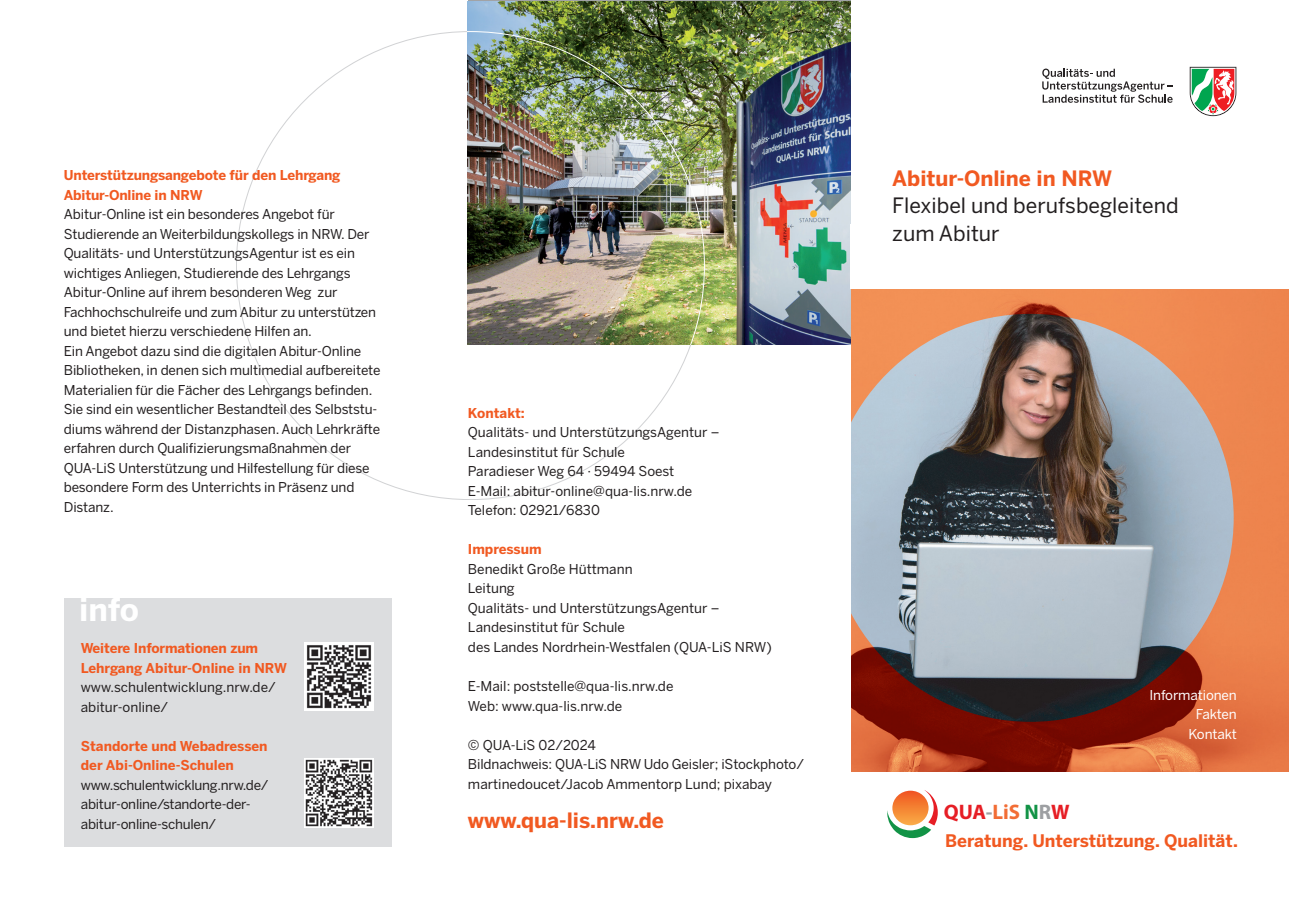
<style>
.page{position:relative;width:1289px;height:919px;background:#fff}
.page>*{position:absolute;margin:0;border:0;box-sizing:border-box;transform-origin:0 0}
.t1{font:700 31.5px "Benton Sans";color:#fff}
.t2{font:700 21px "Benton Sans";color:#f15921}
.t3{font:21px/27.5px "Benton Sans";color:#231f20}
.t4{font:700 21px "Myriad Pro";color:#e61e25}
.t5{font:700 21px "Myriad Pro";color:#f26d35}
.t6{font:700 17.25px "Benton Sans";color:#f15921}
.t7{font:13.5px/19.5px "Benton Sans";letter-spacing:-.01em;color:#231f20}
.t8{font:700 13.5px/19.5px "Benton Sans";letter-spacing:-.01em;color:#f15921}
.t9{font:13.5px/19.5px "Benton Sans";letter-spacing:-.01em;color:#fff;text-align:right}
.s1{color:#129346}
.s2{color:#9d9fa2}
</style>
<div class="page">
<div style="left:64px;top:598px;width:328px;height:249px;background:#dcdddf"></div>
<div style="left:304px;top:758px;width:70px;height:69px;background:#fff"></div>
<img style="left:305px;top:759px;width:68px;height:68px">
<div style="left:304px;top:642px;width:70px;height:68px;background:#fff"></div>
<img style="left:306px;top:645px;width:66px;height:64px">
<svg style="left:850px;top:289px;width:438px;height:482px;background:#d66c3e"></svg>
<img style="left:850px;top:314px;width:383px;height:407px">
<svg style="left:1189px;top:67px;width:47px;height:49px"></svg>
<svg style="left:1042px;top:69px;width:130px;height:34px"></svg>
<img style="left:468px;top:1px;width:382px;height:343px">
<img style="left:468px;top:31px;width:236px;height:313px">
<svg style="left:887px;top:792px;width:50px;height:46px"></svg>
<img style="left:892px;top:790px;width:36px;height:35px">
<p class="t8" style="left:64px;top:166px;width:278px">Unterstützungsangebote für den Lehrgang<br>Abitur-Online in NRW</p>
<p class="t7" style="left:64px;top:205px;width:318px">Abitur-Online ist ein besonderes Angebot für Studierende an Weiterbildungskollegs in NRW. Der Qualitäts- und UnterstützungsAgentur ist es ein wichtiges Anliegen, Studierende des Lehrgangs Abitur-Online auf ihrem besonderen Weg zur Fachhochschulreife und zum Abitur zu unterstützen und bietet hierzu verschiedene Hilfen an.<br>Ein Angebot dazu sind die digitalen Abitur-Online Bibliotheken, in denen sich multimedial aufbereitete Materialien für die Fächer des Lehrgangs befinden.<br>Sie sind ein wesentlicher Bestandteil des Selbststu&shy;diums während der Distanzphasen. Auch Lehrkräfte erfahren durch Qualifizierungsmaßnahmen der QUA-LiS Unterstützung und Hilfestellung für diese besondere Form des Unterrichts in Präsenz und Distanz.</p>
<h1 class="t1" style="left:79px;top:591px;width:62px">info</h1>
<p class="t8" style="left:81px;top:638px;width:208px">Weitere Informationen zum<br>Lehrgang Abitur-Online in NRW</p>
<p class="t7" style="left:81px;top:677px;width:196px">www.schulentwicklung.nrw.de/ abitur-online/</p>
<p class="t8" style="left:81px;top:736px;width:188px">Standorte und Webadressen der Abi-Online-Schulen</p>
<p class="t7" style="left:81px;top:775px;width:189px">www.schulentwicklung.nrw.de/ abitur-online/standorte-der&shy;abitur-online-schulen/</p>
<p class="t8" style="left:468px;top:403px;width:58px">Kontakt:</p>
<p class="t7" style="left:468px;top:423px;width:253px">Qualitäts- und UnterstützungsAgentur –<br>Landesinstitut für Schule<br>Paradieser Weg 64 · 59494 Soest<br>E-Mail: abitur-online@qua-lis.nrw.de<br>Telefon: 02921/6830</p>
<p class="t8" style="left:468px;top:540px;width:75px">Impressum</p>
<p class="t7" style="left:468px;top:559px;width:305px">Benedikt Große Hüttmann<br>Leitung<br>Qualitäts- und UnterstützungsAgentur –<br>Landesinstitut für Schule<br>des Landes Nordrhein-Westfalen (QUA-LiS NRW)</p>
<p class="t7" style="left:468px;top:676px;width:207px">E-Mail: poststelle@qua-lis.nrw.de<br>Web: www.qua-lis.nrw.de</p>
<p class="t7" style="left:468px;top:735px;width:337px">© QUA-LiS 02/2024<br>Bildnachweis: QUA-LiS NRW Udo Geisler; iStockphoto/ martinedoucet/Jacob Ammentorp Lund; pixabay</p>
<h2 class="t2" style="left:468px;top:807px;width:197px">www.qua-lis.nrw.de</h2>
<h2 class="t2" style="left:892px;top:166px;width:221px">Abitur-Online in NRW</h2>
<h2 class="t3" style="left:892px;top:192px;width:288px">Flexibel und berufsbegleitend zum Abitur</h2>
<p class="t9" style="left:1149px;top:685px;width:89px">Informationen<br>Fakten<br>Kontakt</p>
<h2 class="t5" style="left:992px;top:797px;width:48px">LiS <span class="s1">N</span></h2>
<p class="t6" style="left:945px;top:830px;width:294px">Beratung. Unterstützung. Qualität.</p>
<h2 class="t4" style="left:943px;top:797px;width:127px">QUA<span class="s2">- R</span>W</h2>
</div>
